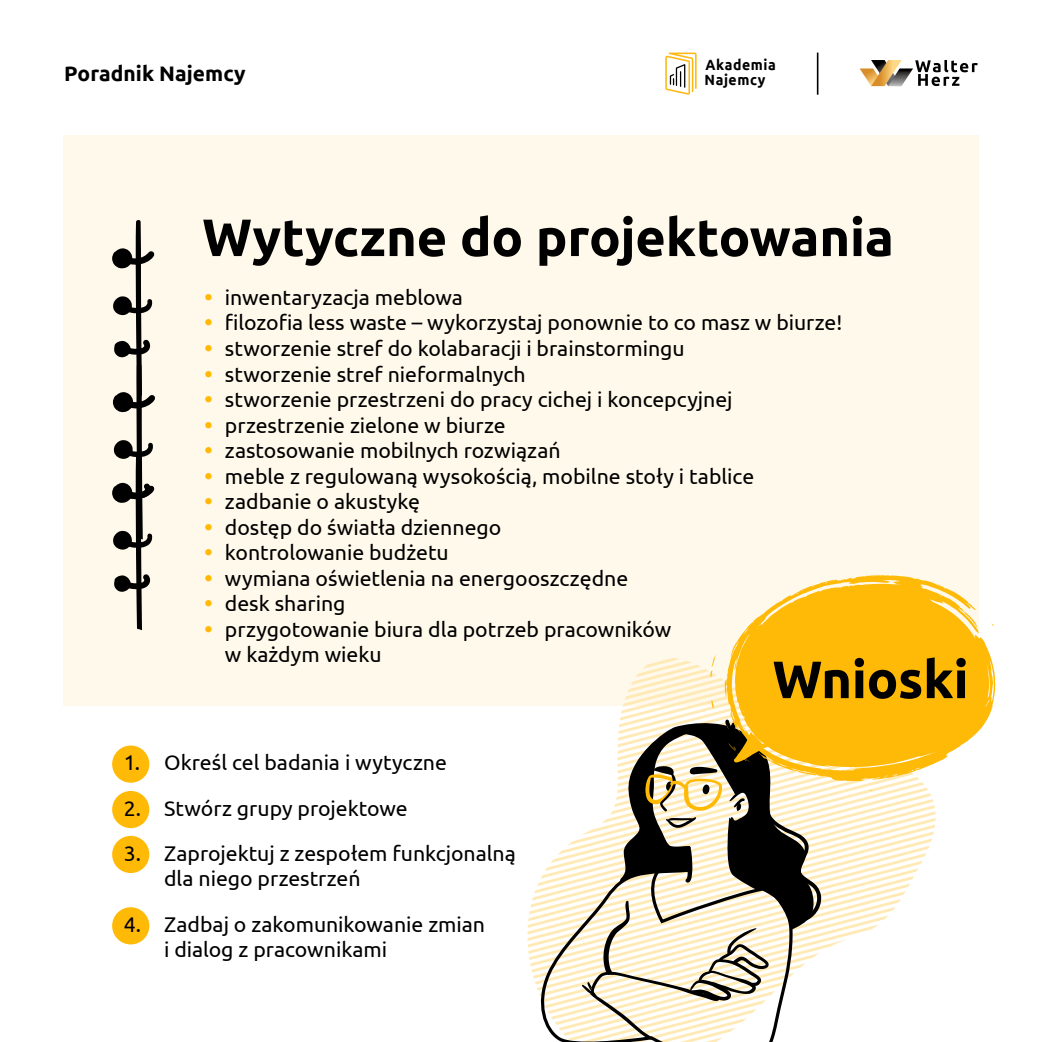
<style>
.page{position:relative;width:1042px;height:1042px;background:#fff}
.page>*{position:absolute;margin:0;border:0;box-sizing:border-box;transform-origin:0 0}
.t1{font:700 52.5px "Ubuntu";letter-spacing:-.005em;color:#000}
.t2{font:21.18px/25.6px "Ubuntu";color:#000}
.t3{font:700 21px "Ubuntu";color:#000}
.t4{font:700 14.7px "Ubuntu";letter-spacing:.04em;color:#000;scale:.95 1}
.s1{font-family:"Century Gothic";color:#ffba08}
</style>
<div class="page">
<svg style="left:665px;top:53px;width:31px;height:42px"></svg>
<hr style="left:817px;top:53px;width:1px;height:42px;background:#000">
<svg style="left:859px;top:60px;width:118px;height:26px"></svg>
<div style="left:63px;top:136px;width:916px;height:570px;background:#fff9eb"></div>
<div style="left:112px;top:745px;width:37px;height:38px;background:#ffba08;border-radius:50%"></div>
<div style="left:112px;top:791px;width:37px;height:37px;background:#ffba08;border-radius:50%"></div>
<div style="left:112px;top:836px;width:37px;height:37px;background:#ffba08;border-radius:50%"></div>
<div style="left:112px;top:907px;width:37px;height:37px;background:#ffba08;border-radius:50%"></div>
<svg style="left:112px;top:220px;width:43px;height:410px"></svg>
<svg style="left:731px;top:575px;width:264px;height:190px;fill:#ffba08"></svg>
<svg style="left:529px;top:654px;width:402px;height:388px"></svg>
<p class="t4" style="left:705px;top:56px;width:76px">Akademia</p>
<p class="t3" style="left:64px;top:61px;width:183px">Poradnik Najemcy</p>
<p class="t4" style="left:704px;top:71px;width:66px">Najemcy</p>
<h1 class="t1" style="left:202px;top:205px;width:693px">Wytyczne do projektowania</h1>
<p class="t2" style="left:202px;top:284px;width:262px"><span class="s1">•</span> inwentaryzacja meblowa</p>
<p class="t2" style="left:202px;top:309px;width:641px"><span class="s1">•</span> filozofia less waste – wykorzystaj ponownie to co masz w biurze!</p>
<p class="t2" style="left:202px;top:335px;width:484px"><span class="s1">•</span> stworzenie stref do kolabaracji i brainstormingu</p>
<p class="t2" style="left:202px;top:360px;width:325px"><span class="s1">•</span> stworzenie stref nieformalnych</p>
<p class="t2" style="left:202px;top:386px;width:532px"><span class="s1">•</span> stworzenie przestrzeni do pracy cichej i koncepcyjnej</p>
<p class="t2" style="left:202px;top:411px;width:305px"><span class="s1">•</span> przestrzenie zielone w biurze</p>
<p class="t2" style="left:202px;top:437px;width:360px"><span class="s1">•</span> zastosowanie mobilnych rozwiązań</p>
<p class="t2" style="left:202px;top:463px;width:553px"><span class="s1">•</span> meble z regulowaną wysokością, mobilne stoły i tablice</p>
<p class="t2" style="left:202px;top:488px;width:219px"><span class="s1">•</span> zadbanie o akustykę</p>
<p class="t2" style="left:202px;top:514px;width:301px"><span class="s1">•</span> dostęp do światła dziennego</p>
<p class="t2" style="left:202px;top:539px;width:248px"><span class="s1">•</span> kontrolowanie budżetu</p>
<p class="t2" style="left:202px;top:565px;width:427px"><span class="s1">•</span> wymiana oświetlenia na energooszczędne</p>
<p class="t2" style="left:202px;top:590px;width:145px"><span class="s1">•</span> desk sharing</p>
<p class="t2" style="left:225px;top:616px;width:448px;text-indent:-23px"><span class="s1">•</span> przygotowanie biura dla potrzeb pracowników w każdym wieku</p>
<h1 class="t1" style="left:772px;top:647px;width:198px">Wnioski</h1>
<p class="t2" style="left:124px;top:749px;width:325px">1. Określ cel badania i wytyczne</p>
<p class="t2" style="left:124px;top:794px;width:285px">2. Stwórz grupy projektowe</p>
<p class="t2" style="left:164px;top:840px;width:353px;text-indent:-40px">3. Zaprojektuj z zespołem funkcjonalną dla niego przestrzeń</p>
<p class="t2" style="left:164px;top:911px;width:322px;text-indent:-40px">4. Zadbaj o zakomunikowanie zmian i dialog z pracownikami</p>
</div>
